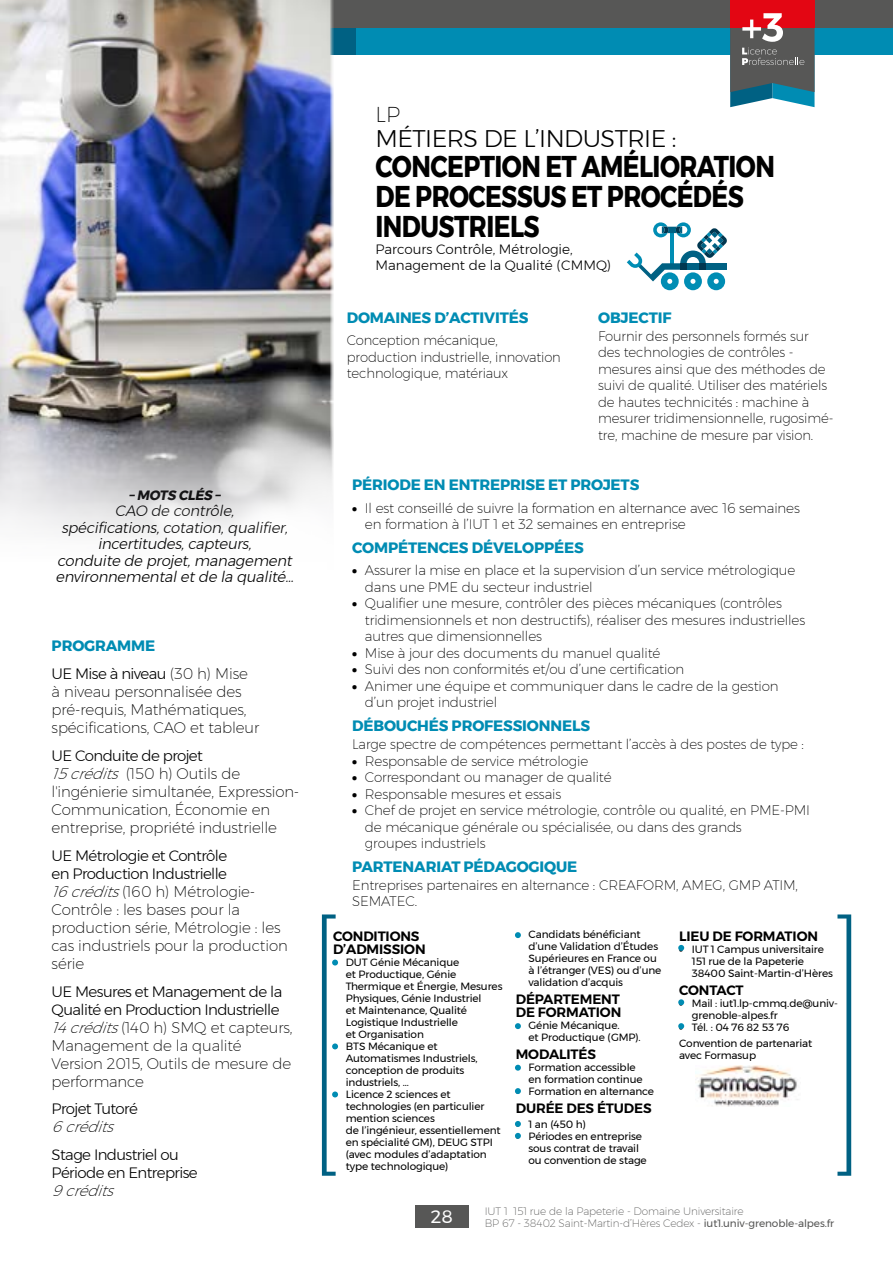
<style>
.page{position:relative;width:893px;height:1263px;background:#fff}
.page>*{position:absolute;margin:0;border:0;box-sizing:border-box;transform-origin:0 0}
.titre_edito{font:700 30px/30px "Montserrat";letter-spacing:-.02em;color:#000;scale:.83 1}
.titre_edito-2{font:300 24px "Montserrat";letter-spacing:-.02em;color:#000}
.t1{font:200 21px "Montserrat";color:#000}
.t2{font:18px "Montserrat";color:#fff}
.Programme_titre_puce{font:200 15px/18px "Montserrat";letter-spacing:-.01em;color:#000}
.GMP{font:700 15px "Montserrat";letter-spacing:-.01em;color:#008cb3}
.Mots_clés{font:italic 300 15px "Montserrat";color:#000}
.Programme_titre_puce-2{font:300 15px/18px "Montserrat";letter-spacing:-.04em;color:#000}
.GMP-2{font:200 13.5px/16.5px "Montserrat";letter-spacing:-.01em;color:#000}
.Titre_infos{font:600 13.5px/13.5px "Montserrat";letter-spacing:-.01em;color:#000}
.Texte_domaines_et_ob{font:200 13.5px "Montserrat";letter-spacing:-.01em;color:#000}
.titre_edito-3{font:300 13.5px/16.5px "Montserrat";color:#000}
.Mots_clés-2{font:italic 700 13.5px "Montserrat";color:#000}
.Info_puces{font:10.5px/12px "Montserrat";letter-spacing:-.01em;color:#000}
.t3{font:200 10.5px "Montserrat";letter-spacing:-.01em;color:#575756}
.s1{font-weight:300}
.s2{font-style:italic}
.s3{font-weight:200;font-style:italic}
.s4{font-weight:900}
.s5{font-weight:400}
</style>
<div class="page">
<div style="left:294px;top:27px;width:62px;height:27px;background:#006183"></div>
<div style="left:356px;top:20px;width:537px;height:34px;background:#008cb3"></div>
<div style="left:294px;top:0;width:599px;height:27px;background:#575756"></div>
<svg style="left:730px;top:0;width:84px;height:107px;background:#7d5a61"></svg>
<svg style="left:837px;top:914px;width:14px;height:262px"></svg>
<div style="left:661px;top:272px;width:18px;height:18px;background:#008db4;border-radius:50%"></div>
<div style="left:684px;top:272px;width:18px;height:18px;background:#008db4;border-radius:50%"></div>
<div style="left:707px;top:272px;width:18px;height:18px;background:#008db4;border-radius:50%"></div>
<svg style="left:627px;top:222px;width:100px;height:62px"></svg>
<svg style="left:515px;top:932px;width:6px;height:6px"></svg>
<svg style="left:515px;top:1023px;width:6px;height:6px"></svg>
<svg style="left:515px;top:1065px;width:6px;height:6px"></svg>
<svg style="left:515px;top:1088px;width:6px;height:6px"></svg>
<svg style="left:515px;top:1121px;width:6px;height:6px"></svg>
<svg style="left:515px;top:1133px;width:6px;height:6px"></svg>
<svg style="left:322px;top:914px;width:16px;height:262px"></svg>
<svg style="left:678px;top:945px;width:6px;height:6px"></svg>
<svg style="left:678px;top:999px;width:6px;height:6px"></svg>
<svg style="left:678px;top:1023px;width:6px;height:6px"></svg>
<img style="left:697px;top:1065px;width:101px;height:42px">
<img style="left:0;top:0;width:334px;height:537px">
<div style="left:415px;top:1206px;width:53px;height:22px;background:#575756"></div>
<p class="Mots_clés-2" style="left:129px;top:484px;width:97px">–MOTS CLÉS –</p>
<p class="Mots_clés" style="left:115px;top:499px;width:124px">CAO de contrôle,</p>
<p class="Mots_clés" style="left:61px;top:516px;width:232px">spécifications,cotation,qualifier,</p>
<p class="Mots_clés" style="left:98px;top:532px;width:159px">incertitudes,capteurs,</p>
<p class="Mots_clés" style="left:57px;top:549px;width:240px">conduite de projet,management</p>
<p class="Mots_clés" style="left:55px;top:565px;width:243px">environnementaletde la qualité…</p>
<p class="GMP" style="left:52px;top:634px;width:105px">PROGRAMME</p>
<p class="Programme_titre_puce" style="left:52px;top:664px;width:209px"><span class="s1">UE Mise à niveau</span> (30 h) Mise à niveau personnalisée des pré-requis, Mathématiques, spécifications, CAO et tableur</p>
<p class="Programme_titre_puce" style="left:52px;top:746px;width:249px"><span class="s1">UE Conduite de projet<br></span><span class="s2">15crédits</span>(150 h) Outils de l'ingénierie simultanée, Expression-<br>Communication, Économie en entreprise, propriété industrielle</p>
<p class="Programme_titre_puce" style="left:52px;top:846px;width:238px"><span class="s1">UE Métrologie et Contrôle<br>en Production Industrielle<br></span><span class="s2">16crédits</span>(160 h) Métrologie-<br>Contrôle : les bases pour la production série, Métrologie : les cas industriels pour la production série</p>
<p class="Programme_titre_puce" style="left:52px;top:982px;width:242px"><span class="s1">UE Mesures et Management de la<br>Qualité en Production Industrielle<br></span><span class="s2">14crédits</span>(140 h) SMQ et capteurs,<br>Management de la qualité<br>Version 2015, Outils de mesure de performance</p>
<p class="Programme_titre_puce-2" style="left:52px;top:1100px;width:88px">Projet Tutoré<br><span class="s3">6crédits</span></p>
<p class="Programme_titre_puce-2" style="left:52px;top:1145px;width:148px">Stage Industriel ou<br>Période en Entreprise<br><span class="s3">9crédits</span></p>
<p class="t1" style="left:376px;top:99px;width:26px">LP</p>
<p class="titre_edito-2" style="left:376px;top:121px;width:302px">MÉTIERS DE L’INDUSTRIE :</p>
<p class="titre_edito" style="left:376px;top:152px;width:483px">CONCEPTION ET AMÉLIORATION<br>DE PROCESSUS ET PROCÉDÉS<br>INDUSTRIELS</p>
<p class="titre_edito-3" style="left:376px;top:241px;width:237px">Parcours Contrôle, Métrologie,<br>Management de la Qualité (CMMQ)</p>
<p class="GMP" style="left:347px;top:305px;width:183px">DOMAINES D’ACTIVITÉS</p>
<p class="GMP-2" style="left:347px;top:332px;width:152px">Conception mécanique,</p>
<p class="GMP-2" style="left:347px;top:348px;width:215px">production industrielle, innovation technologique, matériaux</p>
<p class="GMP" style="left:598px;top:305px;width:75px">OBJECTIF</p>
<p class="GMP-2" style="left:598px;top:327px;width:237px">Fournir des personnels formés sur des technologies de contrôles - mesures ainsi que des méthodes de suivi de qualité. Utiliser des matériels de hautes technicités : machine à mesurer tridimensionnelle, rugosimé&shy;tre, machine de mesure par vision.</p>
<p class="GMP" style="left:352px;top:473px;width:289px">PÉRIODE EN ENTREPRISE ET PROJETS</p>
<p class="GMP-2" style="left:365px;top:499px;width:436px;text-indent:-13px"><span class="s4">•</span> Il est conseillé de suivre la formation en alternance avec 16 semaines en formation à l’IUT 1 et 32 semaines en entreprise</p>
<p class="GMP" style="left:352px;top:536px;width:233px">COMPÉTENCES DÉVELOPPÉES</p>
<p class="GMP-2" style="left:365px;top:562px;width:432px;text-indent:-13px"><span class="s4">•</span> Assurer la mise en place et la supervision d’un service métrologique dans une PME du secteur industriel</p>
<p class="GMP-2" style="left:365px;top:595px;width:442px;text-indent:-13px"><span class="s4">•</span> Qualifier une mesure, contrôler des pièces mécaniques (contrôles tridimensionnels et non destructifs), réaliser des mesures industrielles autres que dimensionnelles</p>
<p class="GMP-2" style="left:352px;top:644px;width:310px"><span class="s4">•</span> Mise à jour des documents du manuel qualité</p>
<p class="GMP-2" style="left:352px;top:661px;width:334px"><span class="s4">•</span> Suivi des non conformités et/ou d’une certification</p>
<p class="GMP-2" style="left:365px;top:677px;width:415px;text-indent:-13px"><span class="s4">•</span> Animer une équipe et communiquer dans le cadre de la gestion d’un projet industriel</p>
<p class="GMP" style="left:352px;top:714px;width:239px">DÉBOUCHÉS PROFESSIONNELS</p>
<p class="Texte_domaines_et_ob" style="left:352px;top:734px;width:453px">Large spectre de compétences permettant l’accès à des postes de type :</p>
<p class="GMP-2" style="left:352px;top:752px;width:238px"><span class="s4">•</span> Responsable de service métrologie</p>
<p class="GMP-2" style="left:352px;top:769px;width:261px"><span class="s4">•</span> Correspondant ou manager de qualité</p>
<p class="GMP-2" style="left:352px;top:785px;width:211px"><span class="s4">•</span> Responsable mesures et essais</p>
<p class="GMP-2" style="left:365px;top:802px;width:447px;text-indent:-13px"><span class="s4">•</span> Chef de projet en service métrologie, contrôle ou qualité, en PME-PMI de mécanique générale ou spécialisée, ou dans des grands<br>groupes industriels</p>
<p class="GMP" style="left:352px;top:855px;width:227px">PARTENARIAT PÉDAGOGIQUE</p>
<p class="GMP-2" style="left:352px;top:877px;width:447px">Entreprises partenaires en alternance : CREAFORM, AMEG, GMP ATIM,<br>SEMATEC.</p>
<p class="Titre_infos" style="left:333px;top:929px;width:94px">CONDITIONS<br>D’ADMISSION</p>
<p class="Info_puces" style="left:346px;top:956px;width:158px;text-indent:-13px"><span class="s4">•</span> DUT Génie Mécanique<br>et Productique, Génie<br>Thermique et Énergie, Mesures<br>Physiques, Génie Industriel<br>et Maintenance, Qualité<br>Logistique Industrielle<br>et Organisation</p>
<p class="Info_puces" style="left:346px;top:1040px;width:133px;text-indent:-13px"><span class="s4">•</span> BTS Mécanique et<br>Automatismes Industriels, conception de produits industriels, …</p>
<p class="Info_puces" style="left:346px;top:1088px;width:156px;text-indent:-13px"><span class="s4">•</span> Licence 2 sciences et technologies (en particulier mention sciences<br>de l’ingénieur, essentiellement en spécialité GM), DEUG STPI (avec modules d’adaptation type technologique)</p>
<p class="Info_puces" style="left:528px;top:928px;width:134px;text-indent:-13px"><span class="s4">•</span> Candidats bénéficiant d’une Validation d’Études<br>Supérieures en France ou à l’étranger (VES) ou d’une validation d’acquis</p>
<p class="Titre_infos" style="left:516px;top:992px;width:107px">DÉPARTEMENT<br>DE FORMATION</p>
<p class="Info_puces" style="left:528px;top:1019px;width:114px;text-indent:-13px"><span class="s4">•</span> Génie Mécanique.<br>et Productique (GMP).</p>
<p class="Titre_infos" style="left:516px;top:1047px;width:82px">MODALITÉS</p>
<p class="Info_puces" style="left:528px;top:1061px;width:116px;text-indent:-13px"><span class="s4">•</span> Formation accessible en formation continue</p>
<p class="Info_puces" style="left:516px;top:1085px;width:140px"><span class="s4">•</span> Formation en alternance</p>
<p class="Titre_infos" style="left:516px;top:1101px;width:137px">DURÉE DES ÉTUDES</p>
<p class="Info_puces" style="left:516px;top:1118px;width:72px"><span class="s4">•</span> 1 an (450 h)</p>
<p class="Info_puces" style="left:528px;top:1130px;width:120px;text-indent:-13px"><span class="s4">•</span> Périodes en entreprise sous contrat de travail ou convention de stage</p>
<p class="Titre_infos" style="left:679px;top:929px;width:140px">LIEU DE FORMATION</p>
<p class="Info_puces" style="left:692px;top:943px;width:143px;text-indent:-13px"><span class="s4">•</span> IUT 1 Campus universitaire<br>151 rue de la Papeterie<br>38400 Saint-Martin-d’Hères</p>
<p class="Titre_infos" style="left:679px;top:983px;width:66px">CONTACT</p>
<p class="Info_puces" style="left:692px;top:997px;width:148px;text-indent:-13px"><span class="s4">•</span> Mail : iut1.lp-cmmq.de@univ&shy;grenoble-alpes.fr</p>
<p class="Info_puces" style="left:679px;top:1021px;width:112px"><span class="s4">•</span> Tél. : 04 76 82 53 76</p>
<p class="Info_puces" style="left:679px;top:1037px;width:135px">Convention de partenariat avec Formasup</p>
<p class="t2" style="left:431px;top:1203px;width:23px">28</p>
<p class="t3" style="left:485px;top:1204px;width:260px">IUT 1 151 rue de la Papeterie - Domaine Universitaire</p>
<p class="t3" style="left:485px;top:1216px;width:351px">BP 67 - 38402 Saint-Martin-d’Hères Cedex - <span class="s5">iut1.univ-grenoble-alpes.fr</span></p>
</div>
